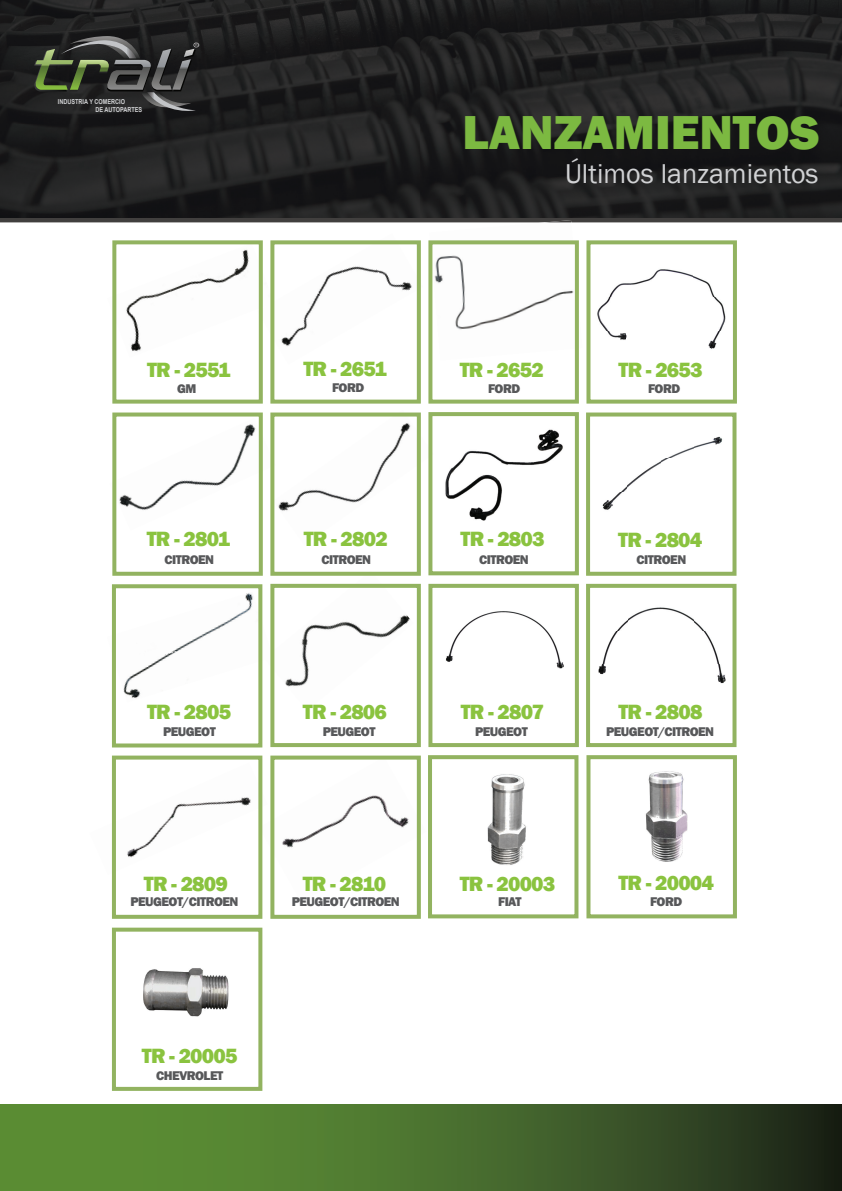
<style>
.page{position:relative;width:842px;height:1191px;background:#fff}
.page>*{position:absolute;margin:0;border:0;box-sizing:border-box;transform-origin:0 0}
.t1{font:800 49px "Franklin Gothic";color:#7cb941}
.t2{font:28px "Franklin Gothic";color:#d1d2d4}
.t3{font:800 21.2px "Franklin Gothic";letter-spacing:-.04em;color:#8ac33f}
.t4{font:800 13px "Franklin Gothic";letter-spacing:-.04em;color:#57585a}
.t5{font:700 6.8px/8.2px "Arial";color:#d1d2d4;scale:.82 1}
.t6{font:3.5px "Myriad Pro";color:#b3b2b3;scale:1.35 1}
</style>
<div class="page">
<hr style="left:0;top:218px;width:842px;height:4px;background:#413f3e">
<img style="left:0;top:0;width:842px;height:218px">
<svg style="left:33px;top:32px;width:166px;height:84px;background:#363934"></svg>
<svg style="left:0;top:1104px;width:842px;height:87px;background:#46692c"></svg>
<img style="left:143px;top:968px;width:86px;height:49px">
<img style="left:119px;top:424px;width:137px;height:86px">
<img style="left:278px;top:423px;width:133px;height:88px">
<img style="left:445px;top:429px;width:118px;height:91px">
<img style="left:602px;top:436px;width:121px;height:74px">
<img style="left:111px;top:635px;width:1px;height:17px">
<img style="left:173px;top:639px;width:21px;height:12px">
<img style="left:194px;top:623px;width:29px;height:19px">
<img style="left:223px;top:591px;width:40px;height:35px">
<img style="left:123px;top:667px;width:23px;height:32px">
<img style="left:146px;top:651px;width:29px;height:20px">
<img style="left:175px;top:642px;width:19px;height:11px">
<img style="left:204px;top:633px;width:19px;height:9px">
<img style="left:233px;top:624px;width:30px;height:42px">
<img style="left:270px;top:583px;width:143px;height:104px">
<img style="left:446px;top:611px;width:118px;height:58px">
<img style="left:598px;top:607px;width:128px;height:77px">
<img style="left:111px;top:797px;width:140px;height:76px">
<img style="left:262px;top:757px;width:147px;height:145px">
<img style="left:487px;top:774px;width:39px;height:91px">
<img style="left:645px;top:771px;width:43px;height:91px">
<img style="left:126px;top:291px;width:39px;height:61px">
<img style="left:165px;top:278px;width:58px;height:16px">
<img style="left:223px;top:250px;width:26px;height:33px">
<img style="left:311px;top:271px;width:27px;height:36px">
<img style="left:338px;top:266px;width:27px;height:9px">
<img style="left:365px;top:267px;width:15px;height:7px">
<img style="left:281px;top:327px;width:19px;height:20px">
<img style="left:300px;top:307px;width:14px;height:24px">
<img style="left:327px;top:291px;width:11px;height:16px">
<img style="left:380px;top:270px;width:32px;height:21px">
<img style="left:429px;top:222px;width:153px;height:108px">
<img style="left:545px;top:220px;width:26px;height:2px">
<img style="left:597px;top:269px;width:129px;height:80px">
<div style="left:112px;top:240px;width:151px;height:163px;border:4px solid #92b360"></div>
<div style="left:270px;top:240px;width:151px;height:163px;border:4px solid #92b360"></div>
<div style="left:428px;top:240px;width:151px;height:163px;border:4px solid #92b360"></div>
<div style="left:586px;top:240px;width:151px;height:163px;border:4px solid #92b360"></div>
<div style="left:112px;top:412px;width:151px;height:164px;border:4px solid #92b360"></div>
<div style="left:270px;top:412px;width:151px;height:164px;border:4px solid #92b360"></div>
<div style="left:428px;top:412px;width:151px;height:163px;border:4px solid #92b360"></div>
<div style="left:586px;top:412px;width:150px;height:164px;border:4px solid #92b360"></div>
<div style="left:112px;top:584px;width:150px;height:163px;border:4px solid #92b360"></div>
<div style="left:270px;top:584px;width:151px;height:163px;border:4px solid #92b360"></div>
<div style="left:428px;top:584px;width:151px;height:163px;border:4px solid #92b360"></div>
<div style="left:586px;top:584px;width:150px;height:163px;border:4px solid #92b360"></div>
<div style="left:112px;top:755px;width:150px;height:163px;border:4px solid #92b360"></div>
<div style="left:270px;top:755px;width:151px;height:163px;border:4px solid #92b360"></div>
<div style="left:428px;top:755px;width:150px;height:163px;border:4px solid #92b360"></div>
<div style="left:586px;top:755px;width:151px;height:163px;border:4px solid #92b360"></div>
<div style="left:112px;top:927px;width:150px;height:163px;border:4px solid #92b360"></div>
<p class="t5" style="left:95px;top:97px;width:59px;text-indent:-38px">INDUSTRIA Y COMERCIO<br>DE AUTOPARTES</p>
<p class="t6" style="left:195px;top:43px;width:3px">R</p>
<h1 class="t1" style="left:462px;top:101px;width:359px">LANZAMIENTOS</h1>
<h2 class="t2" style="left:565px;top:156px;width:255px">Últimos lanzamientos</h2>
<h3 class="t3" style="left:147px;top:356px;width:85px">TR - 2551</h3>
<h3 class="t3" style="left:303px;top:355px;width:85px">TR - 2651</h3>
<h3 class="t3" style="left:460px;top:356px;width:85px">TR - 2652</h3>
<h3 class="t3" style="left:619px;top:356px;width:85px">TR - 2653</h3>
<p class="t4" style="left:177px;top:380px;width:21px">GM</p>
<p class="t4" style="left:332px;top:379px;width:34px">FORD</p>
<p class="t4" style="left:488px;top:380px;width:34px">FORD</p>
<p class="t4" style="left:648px;top:380px;width:34px">FORD</p>
<h3 class="t3" style="left:147px;top:525px;width:85px">TR - 2801</h3>
<h3 class="t3" style="left:304px;top:525px;width:85px">TR - 2802</h3>
<h3 class="t3" style="left:461px;top:525px;width:85px">TR - 2803</h3>
<h3 class="t3" style="left:618px;top:526px;width:85px">TR - 2804</h3>
<p class="t4" style="left:165px;top:551px;width:51px">CITROEN</p>
<p class="t4" style="left:322px;top:551px;width:51px">CITROEN</p>
<p class="t4" style="left:479px;top:551px;width:51px">CITROEN</p>
<p class="t4" style="left:637px;top:551px;width:51px">CITROEN</p>
<h3 class="t3" style="left:147px;top:698px;width:85px">TR - 2805</h3>
<h3 class="t3" style="left:303px;top:698px;width:85px">TR - 2806</h3>
<h3 class="t3" style="left:461px;top:698px;width:85px">TR - 2807</h3>
<h3 class="t3" style="left:618px;top:698px;width:85px">TR - 2808</h3>
<p class="t4" style="left:323px;top:723px;width:54px">PEUGEOT</p>
<p class="t4" style="left:475px;top:723px;width:54px">PEUGEOT</p>
<p class="t4" style="left:163px;top:723px;width:54px">PEUGEOT</p>
<p class="t4" style="left:606px;top:723px;width:110px">PEUGEOT/CITROEN</p>
<h3 class="t3" style="left:144px;top:869px;width:85px">TR - 2809</h3>
<h3 class="t3" style="left:303px;top:870px;width:85px">TR - 2810</h3>
<h3 class="t3" style="left:460px;top:869px;width:97px">TR - 20003</h3>
<h3 class="t3" style="left:618px;top:869px;width:97px">TR - 20004</h3>
<p class="t4" style="left:130px;top:893px;width:110px">PEUGEOT/CITROEN</p>
<p class="t4" style="left:292px;top:893px;width:110px">PEUGEOT/CITROEN</p>
<h3 class="t3" style="left:142px;top:1041px;width:97px">TR - 20005</h3>
<p class="t4" style="left:156px;top:1067px;width:69px">CHEVROLET</p>
<p class="t4" style="left:498px;top:893px;width:25px">FIAT</p>
<p class="t4" style="left:650px;top:893px;width:34px">FORD</p>
</div>
